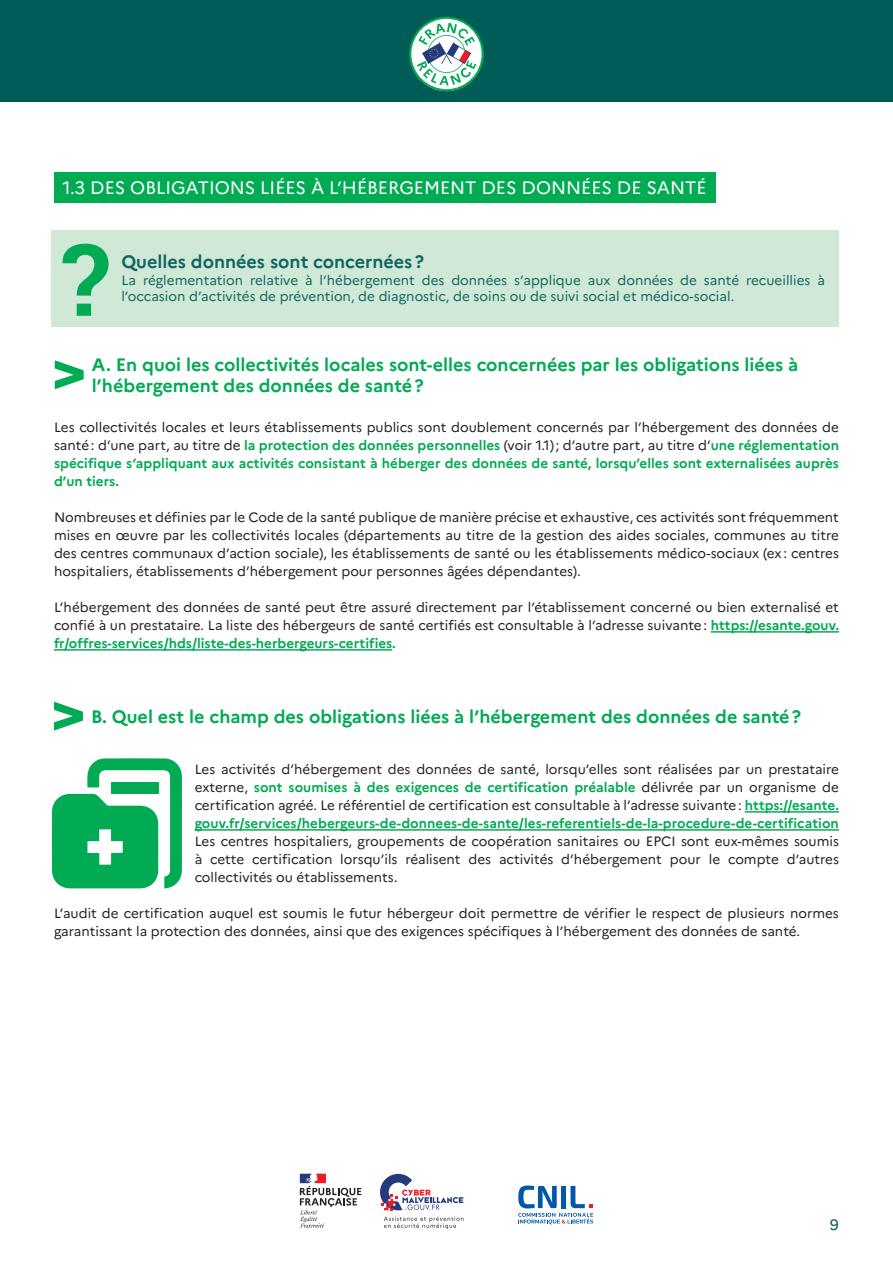
<style>
.page{position:relative;width:893px;height:1263px;background:#fff}
.page>*{position:absolute;margin:0;border:0;box-sizing:border-box;transform-origin:0 0}
.t1{font:700 18px/21.6px "Marianne";color:#00ab54}
.t2{font:18px "Marianne";color:#fff}
.t3{font:700 18px "Marianne";color:#106662}
.t4{font:15px "Marianne";color:#005c56}
.t5{font:13.5px/18px "Marianne";color:#231f20;text-align:justify}
.t6{font:700 13.5px/18px "Marianne";color:#00ab54;text-align:justify}
.t7{font:13.5px/16.2px "Marianne";color:#106662}
.s1{font-weight:400;color:#231f20}
.s2{font-weight:700;color:#00ab54}
</style>
<div class="page">
<div style="left:0;top:0;width:893px;height:102px;background:#005c56"></div>
<svg style="left:409px;top:17px;width:75px;height:74px"></svg>
<svg style="left:380px;top:1174px;width:83px;height:36px"></svg>
<svg style="left:384px;top:1216px;width:79px;height:13px"></svg>
<svg style="left:300px;top:1174px;width:61px;height:53px"></svg>
<svg style="left:518px;top:1185px;width:75px;height:39px"></svg>
<div style="left:54px;top:172px;width:661px;height:30px;background:#00ab54"></div>
<hr style="left:711px;top:631px;width:128px;height:2px;background:#00ab54">
<hr style="left:54px;top:649px;width:338px;height:2px;background:#00ab54">
<svg style="left:55px;top:360px;width:29px;height:29px"></svg>
<svg style="left:54px;top:702px;width:29px;height:29px"></svg>
<hr style="left:745px;top:811px;width:94px;height:2px;background:#00ab54">
<hr style="left:195px;top:829px;width:644px;height:2px;background:#00ab54">
<svg style="left:52px;top:758px;width:130px;height:130px"></svg>
<div style="left:111px;top:782px;width:47px;height:12px;background:#00ab54"></div>
<div style="left:52px;top:230px;width:787px;height:96px;background:#d0e9d6"></div>
<svg style="left:62px;top:244px;width:47px;height:72px"></svg>
<p class="t2" style="left:63px;top:176px;width:645px">1.3 DES OBLIGATIONS LIÉES À L’HÉBERGEMENT DES DONNÉES DE SANTÉ</p>
<p class="t3" style="left:121px;top:251px;width:304px">Quelles données sont concernées?</p>
<p class="t7" style="left:121px;top:272px;width:705px">La réglementation relative à l’hébergement des données s’applique aux données de santé recueillies à l’occasion d’activités de prévention, de diagnostic, de soins ou de suivi social et médico-social.</p>
<p class="t1" style="left:92px;top:353px;width:708px">A. En quoi les collectivités locales sont-elles concernées par les obligations liées à l’hébergement des données de santé?</p>
<p class="t6" style="left:54px;top:418px;width:786px"><span class="s1">Les collectivités locales et leurs établissements publics sont doublement concernés par l’hébergement des données de santé: d’une part, au titre de</span> la protection des données personnelles <span class="s1">(voir 1.1); d’autre part, au titre d’</span>une réglementation spécifique s’appliquant aux activités consistant à héberger des données de santé, lorsqu’elles sont externalisées auprès d’un tiers.</p>
<p class="t5" style="left:54px;top:508px;width:786px">Nombreuses et définies par le Code de la santé publique de manière précise et exhaustive, ces activités sont fréquemment mises en œuvre par les collectivités locales (départements au titre de la gestion des aides sociales, communes au titre des centres communaux d’action sociale), les établissements de santé ou les établissements médico-sociaux (ex: centres hospitaliers, établissements d’hébergement pour personnes âgées dépendantes).</p>
<p class="t5" style="left:54px;top:598px;width:786px">L’hébergement des données de santé peut être assuré directement par l’établissement concerné ou bien externalisé et confié à un prestataire. La liste des hé bergeurs de santé certifiés est consultable à l’adresse suivante: <span class="s2">https://esante.gouv. fr/offres-services/hds/liste-des-herbergeurs-certifies.</span></p>
<p class="t1" style="left:91px;top:706px;width:712px">B. Quel est le champ des obligations liées à l’hébergement des données de santé?</p>
<p class="t5" style="left:195px;top:760px;width:646px">Les activités d’hébergement des données de santé, lorsqu’elles sont réalisées par un prestataire externe, <span class="s2">sont soumises à des exigences de certification préalable</span> délivrée par un organisme de certification agréé. Le référentiel de certification est consultable à l’adresse suivante: <span class="s2">https://esante. gouv.fr/services/hebergeurs-de-donnees-de-sante/les-referentiels-de-la-procedure-de-certification </span>Les centres hospitaliers, groupements de coopération sanitaires ou EPCI sont eux-mêmes soumis à cette certification lorsqu’ils réalisent des activités d’hébergement pour le compte d’autres collectivités ou établissements.</p>
<p class="t5" style="left:54px;top:904px;width:786px">L’audit de certification auquel est soumis le futur hébergeur doit permettre de vérifier le respect de plusieurs normes garantissant la protection des données, ainsi que des exigences spécifiques à l’hébergement des données de santé.</p>
<p class="t4" style="left:830px;top:1215px;width:10px">9</p>
</div>
